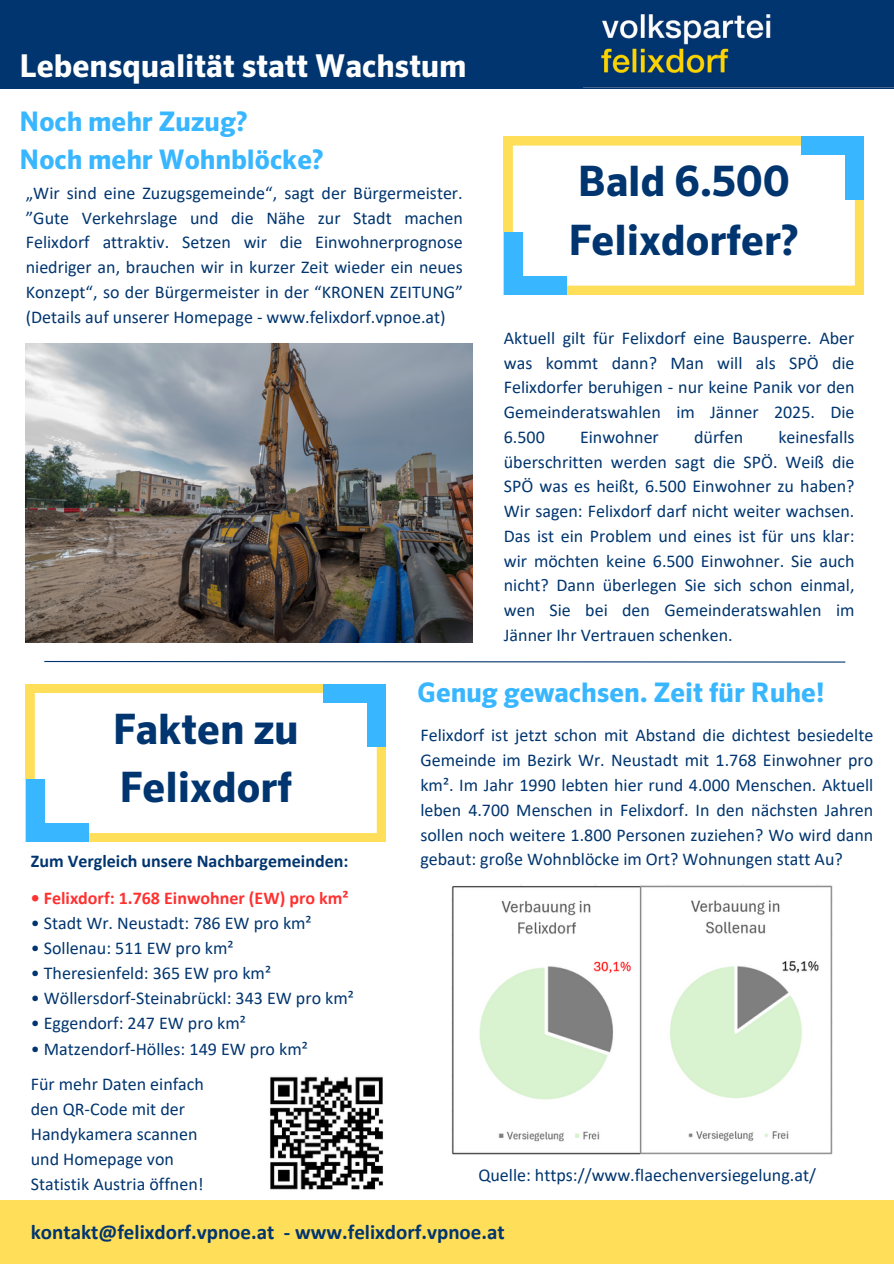
<style>
.page{position:relative;width:894px;height:1264px;background:#fff}
.page>*{position:absolute;margin:0;border:0;box-sizing:border-box;transform-origin:0 0}
.t1{font:700 42px/58.5px "Sero OT";color:#01356f}
.t2{font:700 31.5px "Sero OT";color:#fff}
.t3{font:700 27px/37.2px "Sero OT";color:#38b6ff}
.t4{font:700 21px "Calibri";color:#01356f}
.t5{font:18px/24.8px "Calibri";color:#01356f;text-align:justify}
.t6{font:700 18px "Calibri";color:#01356f}
.t7{font:700 18px "Calibri";color:#ff3131}
</style>
<div class="page">
<svg style="left:503px;top:137px;width:360px;height:157px"></svg>
<div style="left:503px;top:232px;width:19px;height:62px;background:#38b6ff"></div>
<div style="left:503px;top:276px;width:63px;height:18px;background:#38b6ff"></div>
<div style="left:800px;top:137px;width:63px;height:18px;background:#38b6ff"></div>
<div style="left:845px;top:137px;width:18px;height:62px;background:#38b6ff"></div>
<svg style="left:26px;top:684px;width:359px;height:157px"></svg>
<div style="left:26px;top:779px;width:18px;height:63px;background:#38b6ff"></div>
<div style="left:26px;top:823px;width:63px;height:19px;background:#38b6ff"></div>
<div style="left:323px;top:684px;width:62px;height:18px;background:#38b6ff"></div>
<div style="left:367px;top:684px;width:18px;height:62px;background:#38b6ff"></div>
<div style="left:0;top:1200px;width:893px;height:63px;background:#ffde59"></div>
<div style="left:0;top:0;width:893px;height:89px;background:#01356f"></div>
<img style="left:584px;top:14px;width:309px;height:74px">
<img style="left:270px;top:1076px;width:113px;height:114px">
<img style="left:451px;top:884px;width:381px;height:270px">
<img style="left:26px;top:343px;width:446px;height:299px">
<svg style="left:44px;top:660px;width:802px;height:3px"></svg>
<p class="t2" style="left:20px;top:52px;width:448px">Lebensqualität statt Wachstum</p>
<h3 class="t3" style="left:20px;top:105px;width:305px">Noch mehr Zuzug?<br>Noch mehr Wohnblöcke?</h3>
<h1 class="t5" style="left:26px;top:182px;width:438px">„Wir sind eine Zuzugsgemeinde“, sagt der Bürgermeister. ”Gute Verkehrslage und die Nähe zur Stadt machen Felixdorf attraktiv. Setzen wir die Einwohnerprognose niedriger an, brauchen wir in kurzer Zeit wieder ein neues Konzept“, so der Bürgermeister in der “KRONEN ZEITUNG” (Details auf unserer Homepage - www.felixdorf.vpnoe.at)</h1>
<p class="t1" style="left:568px;top:155px;width:232px">Bald 6.500<br>Felixdorfer?</p>
<p class="t5" style="left:503px;top:327px;width:352px">Aktuell gilt für Felixdorf eine Bausperre. Aber was kommt dann? Man will als SPÖ die Felixdorfer beruhigen - nur keine Panik vor den Gemeinderatswahlen im Jänner 2025. Die 6.500</p>
<p class="t5" style="left:503px;top:426px;width:352px;text-indent:274px">keinesfalls überschritten werden sagt die SPÖ. Weiß die SPÖ was es heißt, 6.500 Einwohner zu haben?<br>Wir sagen: Felixdorf darf nicht weiter wachsen.<br>Das ist ein Problem und eines ist für uns klar: wir möchten keine 6.500 Einwohner. Sie auch nicht? Dann überlegen Sie sich schon einmal, wen Sie bei den Gemeinderatswahlen im Jänner Ihr Vertrauen schenken.</p>
<p class="t5" style="left:580px;top:426px;width:80px">Einwohner</p>
<p class="t5" style="left:694px;top:426px;width:51px">dürfen</p>
<p class="t1" style="left:113px;top:703px;width:187px">Fakten zu<br>Felixdorf</p>
<p class="t3" style="left:417px;top:676px;width:409px">Genug gewachsen. Zeit für Ruhe!</p>
<h5 class="t5" style="left:420px;top:724px;width:454px">Felixdorf ist jetzt schon mit Abstand die dichtest besiedelte Gemeinde im Bezirk Wr. Neustadt mit 1.768 Einwohner pro km². Im Jahr 1990 lebten hier rund 4.000 Menschen. Aktuell leben 4.700 Menschen in Felixdorf. In den nächsten Jahren sollen noch weitere 1.800 Personen zuziehen? Wo wird dann</h5>
<p class="t6" style="left:31px;top:853px;width:319px">Zum Vergleich unsere Nachbargemeinden:</p>
<h5 class="t5" style="left:420px;top:848px;width:424px">gebaut: große Wohnblöcke im Ort? Wohnungen statt Au?</h5>
<p class="t7" style="left:31px;top:890px;width:319px">• Felixdorf: 1.768 Einwohner (EW) pro km²</p>
<p class="t5" style="left:31px;top:912px;width:282px">• Stadt Wr. Neustadt: 786 EW pro km²</p>
<p class="t5" style="left:31px;top:937px;width:204px">• Sollenau: 511 EW pro km²</p>
<p class="t5" style="left:31px;top:962px;width:242px">• Theresienfeld: 365 EW pro km²</p>
<p class="t5" style="left:31px;top:987px;width:324px">• Wöllersdorf-Steinabrückl: 343 EW pro km²</p>
<p class="t5" style="left:31px;top:1012px;width:216px">• Eggendorf: 247 EW pro km²</p>
<p class="t5" style="left:31px;top:1037px;width:278px">• Matzendorf-Hölles: 149 EW pro km²</p>
<p class="t5" style="left:31px;top:1072px;width:175px">Für mehr Daten einfach</p>
<p class="t5" style="left:31px;top:1097px;width:156px">den QR-Code mit der</p>
<p class="t5" style="left:31px;top:1122px;width:168px">Handykamera scannen</p>
<p class="t5" style="left:31px;top:1147px;width:145px">und Homepage von</p>
<p class="t5" style="left:31px;top:1172px;width:174px">Statistik Austria öffnen!</p>
<p class="t5" style="left:478px;top:1163px;width:339px">Quelle: https://www.flaechenversiegelung.at/</p>
<h4 class="t4" style="left:31px;top:1222px;width:475px">kontakt@felixdorf.vpnoe.at - www.felixdorf.vpnoe.at</h4>
</div>
